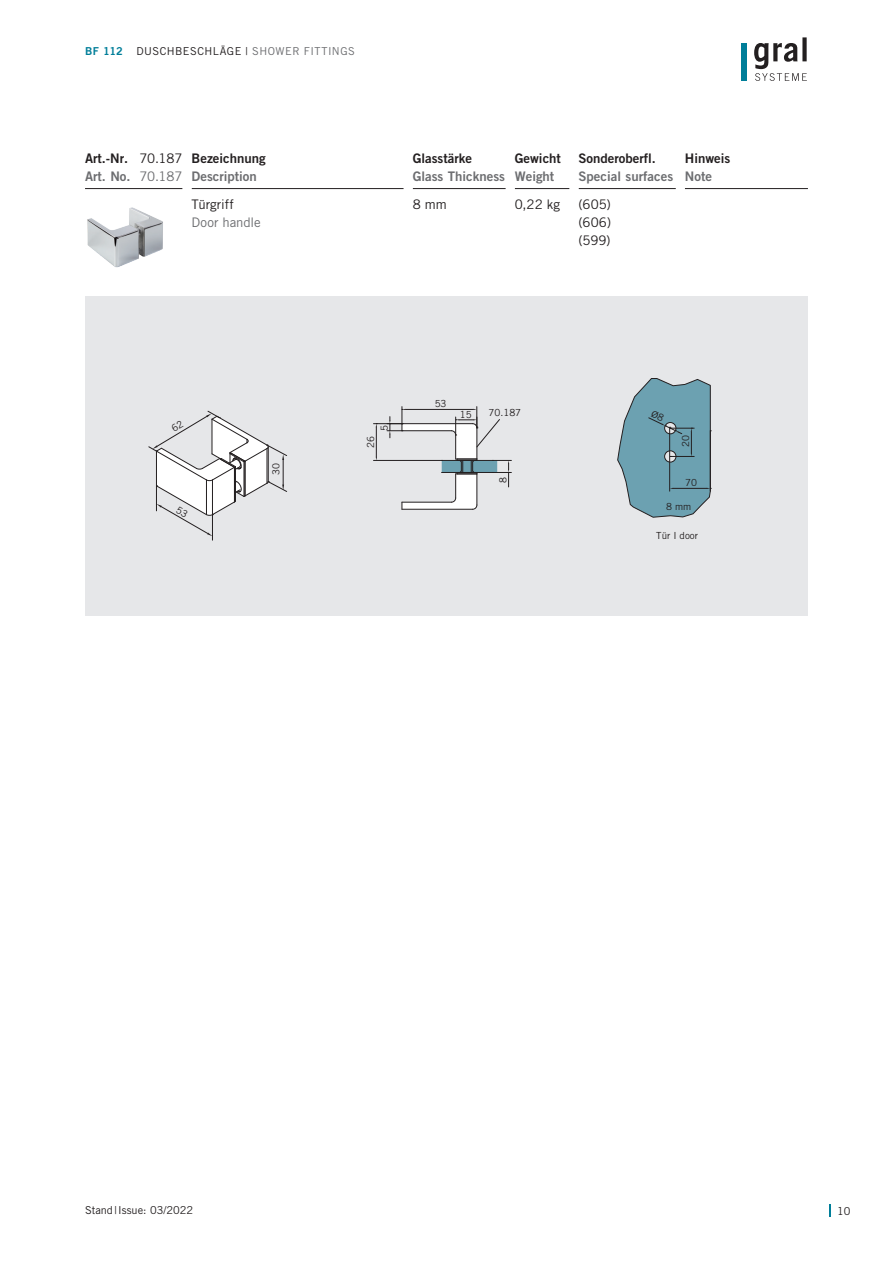
<style>
.page{position:relative;width:893px;height:1263px;background:#fff}
.page>*{position:absolute;margin:0;border:0;box-sizing:border-box;transform-origin:0 0}
.t1{font:13.2px/18.3px "Trade Gothic LT Pro Bd 2";color:#231f20}
.t2{font:13.2px "Trade Gothic LT Pro Bd 2";color:#6c6d70}
.t3{font:13.2px/18.3px "Trade Gothic LT Pro";color:#231f20;text-align:justify}
.t4{font:13.2px "Trade Gothic LT Pro";letter-spacing:-.005em;color:#6c6d70}
.t5{font:10.95px "Trade Gothic LT Pro";letter-spacing:.035em;color:#231f20}
.t6{font:10.95px "Trade Gothic LT Pro";color:#231f20}
.t7{font:9.75px "Trade Gothic";color:#231f20}
.s1{font-family:"Trade Gothic LT Pro Bd 2";color:#007e99}
.s2{color:#6c6d70}
.s3{font-family:"Trade Gothic LT Pro"}
.s4{font-family:"Trade Gothic LT Pro";color:#6c6d70}
</style>
<div class="page">
<svg style="left:829px;top:1204px;width:2px;height:13px"></svg>
<hr style="left:85px;top:188px;width:98px;height:1px;background:#231f20">
<hr style="left:192px;top:188px;width:212px;height:1px;background:#231f20">
<hr style="left:413px;top:188px;width:93px;height:1px;background:#231f20">
<hr style="left:515px;top:188px;width:55px;height:1px;background:#231f20">
<hr style="left:579px;top:188px;width:97px;height:1px;background:#231f20">
<hr style="left:685px;top:188px;width:123px;height:1px;background:#231f20">
<div style="left:85px;top:296px;width:723px;height:320px;background:#e6e7e9"></div>
<svg style="left:373px;top:407px;width:138px;height:103px"></svg>
<img style="left:87px;top:207px;width:76px;height:61px">
<div style="left:741px;top:43px;width:6px;height:38px;background:#007e99"></div>
<svg style="left:754px;top:37px;width:53px;height:44px"></svg>
<svg style="left:617px;top:378px;width:94px;height:140px"></svg>
<svg style="left:148px;top:411px;width:139px;height:129px"></svg>
<p class="t5" style="left:85px;top:45px;width:271px"><span class="s1">BF 112</span> DUSCHBESCHLÄGE | <span class="s2">SHOWER FITTINGS</span></p>
<p class="t1" style="left:85px;top:149px;width:99px">Art.-Nr. <span class="s3">70.187<br></span><span class="s2">Art. No.</span> <span class="s4">70.187</span></p>
<p class="t1" style="left:192px;top:149px;width:76px">Bezeichnung</p>
<p class="t2" style="left:192px;top:168px;width:67px">Description</p>
<p class="t3" style="left:192px;top:195px;width:44px">Türgriff</p>
<p class="t4" style="left:192px;top:214px;width:71px">Door handle</p>
<p class="t1" style="left:413px;top:149px;width:61px">Glasstärke</p>
<p class="t2" style="left:413px;top:168px;width:94px">Glass Thickness</p>
<p class="t1" style="left:515px;top:149px;width:48px">Gewicht</p>
<p class="t2" style="left:515px;top:168px;width:41px">Weight</p>
<p class="t1" style="left:579px;top:149px;width:79px">Sonderoberfl.</p>
<p class="t2" style="left:579px;top:168px;width:96px">Special surfaces</p>
<p class="t1" style="left:685px;top:149px;width:47px">Hinweis</p>
<p class="t2" style="left:685px;top:168px;width:29px">Note</p>
<p class="t3" style="left:413px;top:195px;width:35px">8 mm</p>
<p class="t3" style="left:515px;top:195px;width:47px">0,22 kg</p>
<p class="t3" style="left:579px;top:195px;width:34px">(605) (606) (599)</p>
<p class="t7" style="left:270px;top:475px;width:13px;rotate:-90deg">30</p>
<p class="t7" style="left:380px;top:430px;width:7px;rotate:-90deg">5</p>
<p class="t7" style="left:366px;top:448px;width:13px;rotate:-90deg">26</p>
<p class="t7" style="left:435px;top:399px;width:13px">53</p>
<p class="t7" style="left:460px;top:410px;width:13px">15</p>
<p class="t7" style="left:488px;top:408px;width:34px">70.187</p>
<p class="t7" style="left:499px;top:483px;width:7px;rotate:-90deg">8</p>
<p class="t7" style="left:680px;top:447px;width:13px;rotate:-90deg">20</p>
<p class="t7" style="left:685px;top:477px;width:13px">70</p>
<p class="t7" style="left:666px;top:501px;width:27px">8 mm</p>
<p class="t7" style="left:656px;top:530px;width:43px">Tür I door</p>
<p class="t6" style="left:85px;top:1203px;width:110px">Stand|Issue: 03/2022</p>
<p class="t5" style="left:837px;top:1204px;width:15px">10</p>
</div>
